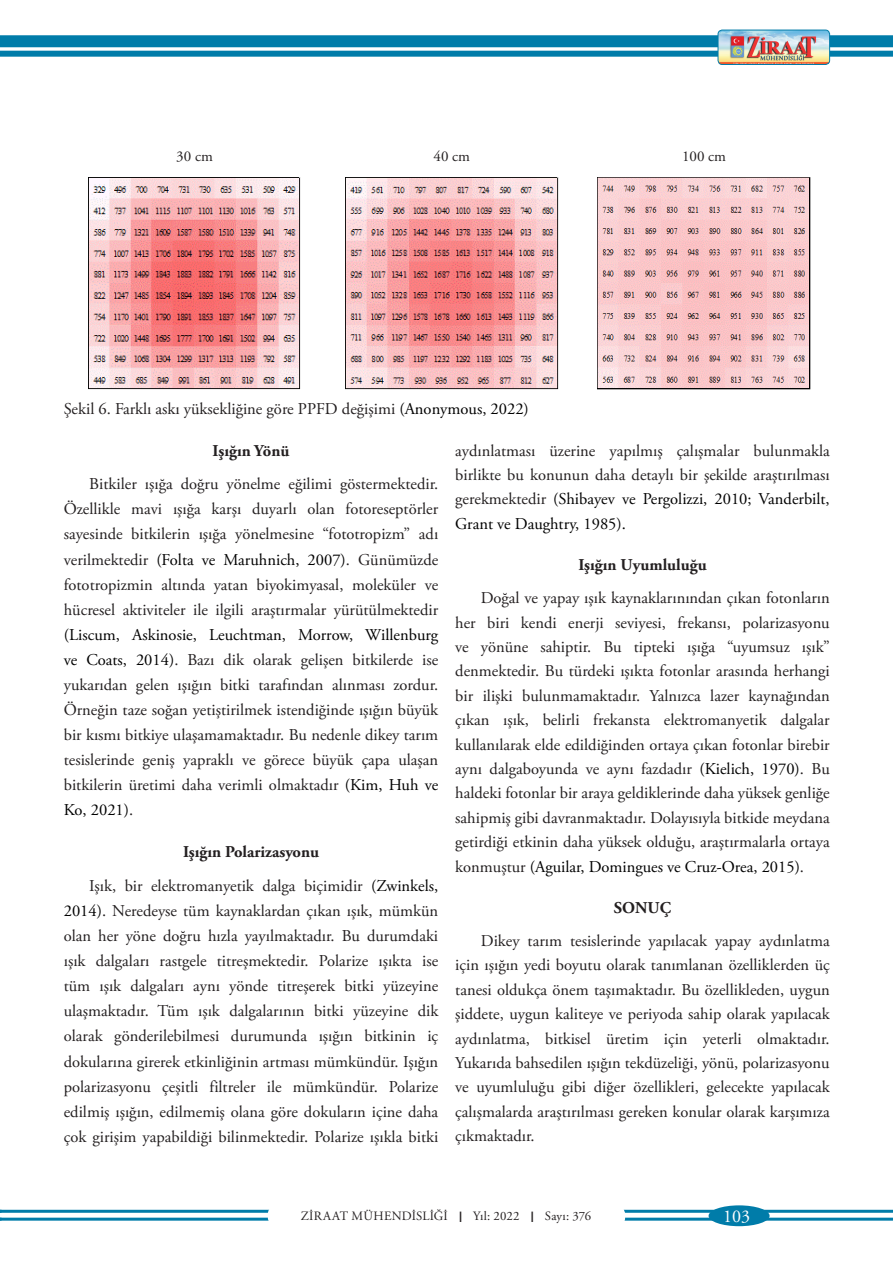
<style>
.page{position:relative;width:893px;height:1263px;background:#fff}
.page>*{position:absolute;margin:0;border:0;box-sizing:border-box;transform-origin:0 0}
.t1{font:18px "Adobe Garamond Pro";color:#fff}
.Dergipak_metin{font:16.5px/25px "Adobe Garamond Pro";color:#231f20;text-align:justify}
.Dergipak_başlık{font:700 16.5px "Adobe Garamond Pro";color:#231f20}
.t2{font:15px "Adobe Garamond Pro";color:#231f20}
.t3{font:12.75px "Adobe Garamond Pro";letter-spacing:.015em;color:#231f20}
.s1{color:#000}
.s2{font-family:"Inconsolata";font-weight:700}
</style>
<div class="page">
<hr style="left:0;top:1218px;width:893px;height:3px;background:#007ca9">
<hr style="left:0;top:1210px;width:893px;height:3px;background:#007ca9">
<div style="left:709px;top:1205px;width:61px;height:21px;background:#007ca9;border-radius:50%"></div>
<div style="left:268px;top:1206px;width:357px;height:19px;background:#fff;border-radius:7px"></div>
<div style="left:0;top:35px;width:893px;height:12px;background:#007ca9"></div>
<div style="left:0;top:51px;width:893px;height:6px;background:#007ca9"></div>
<img style="left:718px;top:30px;width:112px;height:34px">
<div style="left:718px;top:30px;width:112px;height:35px;border:1px solid #007ca9;border-radius:4px"></div>
<img style="left:88px;top:177px;width:213px;height:213px">
<img style="left:345px;top:177px;width:213px;height:213px">
<img style="left:598px;top:177px;width:212px;height:213px">
<p class="t2" style="left:176px;top:147px;width:38px">30 cm</p>
<p class="t2" style="left:433px;top:147px;width:38px">40 cm</p>
<p class="t2" style="left:682px;top:147px;width:46px">100 cm</p>
<p class="Dergipak_metin" style="left:64px;top:397px;width:467px">Şekil 6. Farklı askı yüksekliğine göre PPFD değişimi <span class="s1">(Anonymous, 2022)</span></p>
<p class="Dergipak_başlık" style="left:213px;top:441px;width:78px">Işığın Yönü</p>
<p class="Dergipak_metin" style="left:64px;top:472px;width:376px;text-indent:26px">Bitkiler ışığa doğru yönelme eğilimi göstermektedir.<br>Özellikle mavi ışığa karşı duyarlı olan fotoreseptörler sayesinde bitkilerin ışığa yönelmesine “fototropizm” adı verilmektedir <span class="s1">(Folta ve Maruhnich, 2007)</span>. Günümüzde fototropizmin altında yatan biyokimyasal, moleküler ve hücresel aktiviteler ile ilgili araştırmalar yürütülmektedir <span class="s1">(Liscum, Askinosie, Leuchtman, Morrow, Willenburg ve Coats, 2014)</span>. Bazı dik olarak gelişen bitkilerde ise yukarıdan gelen ışığın bitki tarafından alınması zordur.<br>Örneğin taze soğan yetiştirilmek istendiğinde ışığın büyük bir kısmı bitkiye ulaşamamaktadır. Bu nedenle dikey tarım tesislerinde geniş yapraklı ve görece büyük çapa ulaşan bitkilerin üretimi daha verimli olmaktadır <span class="s1">(Kim, Huh ve Ko, 2021)</span>.</p>
<p class="Dergipak_başlık" style="left:183px;top:842px;width:138px">Işığın Polarizasyonu</p>
<p class="Dergipak_metin" style="left:64px;top:874px;width:376px;text-indent:26px">Işık, bir elektromanyetik dalga biçimidir <span class="s1">(Zwinkels, 2014)</span>. Neredeyse tüm kaynaklardan çıkan ışık, mümkün olan her yöne doğru hızla yayılmaktadır. Bu durumdaki ışık dalgaları rastgele titreşmektedir. Polarize ışıkta ise tüm ışık dalgaları aynı yönde titreşerek bitki yüzeyine ulaşmaktadır. Tüm ışık dalgalarının bitki yüzeyine dik olarak gönderilebilmesi durumunda ışığın bitkinin iç dokularına girerek etkinliğinin artması mümkündür. Işığın polarizasyonu çeşitli filtreler ile mümkündür. Polarize edilmiş ışığın, edilmemiş olana göre dokuların içine daha çok girişim yapabildiği bilinmektedir. Polarize ışıkla bitki</p>
<p class="Dergipak_metin" style="left:455px;top:439px;width:376px;line-height:24.5px">aydınlatması üzerine yapılmış çalışmalar bulunmakla birlikte bu konunun daha detaylı bir şekilde araştırılması gerekmektedir <span class="s1">(Shibayev ve Pergolizzi, 2010; Vanderbilt, Grant ve Daughtry, 1985).</span></p>
<p class="Dergipak_başlık" style="left:578px;top:555px;width:130px">Işığın Uyumluluğu</p>
<p class="Dergipak_metin" style="left:455px;top:586px;width:376px;line-height:24.5px;text-indent:26px">Doğal ve yapay ışık kaynaklarınından çıkan fotonların her biri kendi enerji seviyesi, frekansı, polarizasyonu ve yönüne sahiptir. Bu tipteki ışığa “uyumsuz ışık” denmektedir. Bu türdeki ışıkta fotonlar arasında herhangi bir ilişki bulunmamaktadır. Yalnızca lazer kaynağından çıkan ışık, belirli frekansta elektromanyetik dalgalar kullanılarak elde edildiğinden ortaya çıkan fotonlar birebir aynı dalgaboyunda ve aynı fazdadır <span class="s1">(Kielich, 1970)</span>. Bu haldeki fotonlar bir araya geldiklerinde daha yüksek genliğe sahipmiş gibi davranmaktadır. Dolayısıyla bitkide meydana getirdiği etkinin daha yüksek olduğu, araştırmalarla ortaya konmuştur <span class="s1">(Aguilar, Domingues ve Cruz-Orea, 2015)</span>.</p>
<p class="Dergipak_başlık" style="left:614px;top:898px;width:59px">SONUÇ</p>
<p class="Dergipak_metin" style="left:455px;top:929px;width:376px;line-height:24.5px;text-indent:26px">Dikey tarım tesislerinde yapılacak yapay aydınlatma için ışığın yedi boyutu olarak tanımlanan özelliklerden üç tanesi oldukça önem taşımaktadır. Bu özellikleden, uygun şiddete, uygun kaliteye ve periyoda sahip olarak yapılacak aydınlatma, bitkisel üretim için yeterli olmaktadır.<br>Yukarıda bahsedilen ışığın tekdüzeliği, yönü, polarizasyonu ve uyumluluğu gibi diğer özellikleri, gelecekte yapılacak çalışmalarda araştırılması gereken konular olarak karşımıza çıkmaktadır.</p>
<p class="t3" style="left:301px;top:1208px;width:292px">ZİRAAT MÜHENDİSLİĞİ <span class="s2">|</span> Yıl: 2022 <span class="s2">|</span> Sayı: 376</p>
<p class="t1" style="left:723px;top:1205px;width:28px">103</p>
</div>
